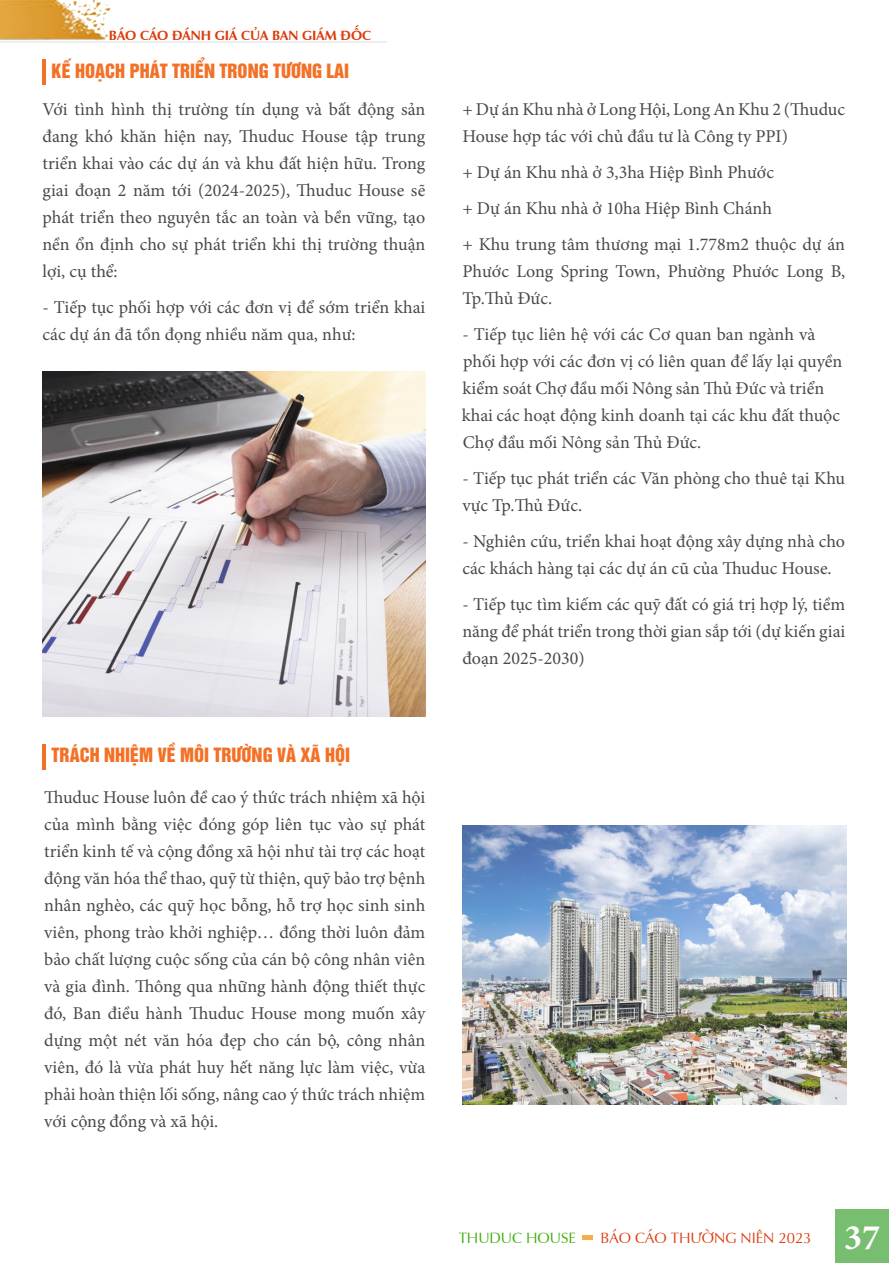
<style>
.page{position:relative;width:889px;height:1263px;background:#fff}
.page>*{position:absolute;margin:0;border:0;box-sizing:border-box;transform-origin:0 0}
.t1{font:700 36px "Minion Pro";color:#fff}
.t2{font:18px/27px "Minion Pro";color:#484948}
.t3{font:18px "UTM Helvet Ins";color:#f37127}
.t4{font:15px "UVN Nhan";color:#dc3b0f}
.t5{font:15px "UVN Nhan";color:#3aaf06}
.t6{font:700 13.5px "UVN Nhan";color:#dc390a}
</style>
<div class="page">
<img style="left:0;top:0;width:111px;height:40px">
<hr style="left:0;top:41px;width:387px;height:2px;background:#231f20">
<div style="left:835px;top:1209px;width:54px;height:54px;background:#77be70"></div>
<div style="left:582px;top:1235px;width:11px;height:5px;background:#f8ad49"></div>
<hr style="left:43px;top:60px;width:3px;height:25px;background:#f37127">
<hr style="left:43px;top:744px;width:3px;height:25px;background:#f37127">
<img style="left:43px;top:371px;width:382px;height:345px">
<img style="left:462px;top:826px;width:384px;height:278px">
<p class="t6" style="left:109px;top:25px;width:264px">BÁO CÁO ĐÁNH GIÁ CỦA BAN GIÁM ĐỐC</p>
<p class="t3" style="left:52px;top:56px;width:299px">KẾ HOẠCH PHÁT TRIỂN TRONG TƯƠNG LAI</p>
<p class="t2" style="left:43px;top:96px;width:384px;text-align:justify">Với tình hình thị trường tín dụng và bất động sản đang khó khăn hiện nay, Thuduc House tập trung triển khai vào các dự án và khu đất hiện hữu. Trong giai đoạn 2 năm tới (2024-2025), Thuduc House sẽ phát triển theo nguyên tắc an toàn và bền vững, tạo nền ổn định cho sự phát triển khi thị trường thuận lợi, cụ thể:</p>
<p class="t2" style="left:43px;top:294px;width:384px">- Tiếp tục phối hợp với các đơn vị để sớm triển khai các dự án đã tồn đọng nhiều năm qua, như:</p>
<p class="t3" style="left:52px;top:741px;width:300px">TRÁCH NHIỆM VỀ MÔI TRƯỜNG VÀ XÃ HỘI</p>
<p class="t2" style="left:44px;top:784px;width:383px;text-align:justify">Thuduc House luôn đề cao ý thức trách nhiệm xã hội của mình bằng việc đóng góp liên tục vào sự phát triển kinh tế và cộng đồng xã hội như tài trợ các hoạt động văn hóa thể thao, quỹ từ thiện, quỹ bảo trợ bệnh nhân nghèo, các quỹ học bỗng, hỗ trợ học sinh sinh viên, phong trào khởi nghiệp… đồng thời luôn đảm bảo chất lượng cuộc sống của cán bộ công nhân viên và gia đình. Thông qua những hành động thiết thực đó, Ban điều hành Thuduc House mong muốn xây dựng một nét văn hóa đẹp cho cán bộ, công nhân viên, đó là vừa phát huy hết năng lực làm việc, vừa phải hoàn thiện lối sống, nâng cao ý thức trách nhiệm với cộng đồng và xã hội.</p>
<p class="t2" style="left:462px;top:96px;width:384px">+ Dự án Khu nhà ở Long Hội, Long An Khu 2 (Thuduc<br>House hợp tác với chủ đầu tư là Công ty PPI)</p>
<p class="t2" style="left:462px;top:154px;width:384px;line-height:36px">+ Dự án Khu nhà ở 3,3ha Hiệp Bình Phước<br>+ Dự án Khu nhà ở 10ha Hiệp Bình Chánh<br>+ Khu trung tâm thương mại 1.778m2 thuộc dự án</p>
<p class="t2" style="left:462px;top:258px;width:384px">Phước Long Spring Town, Phường Phước Long B,<br>Tp.Thủ Đức.</p>
<p class="t2" style="left:462px;top:321px;width:382px">- Tiếp tục liên hệ với các Cơ quan ban ngành và phối hợp với các đơn vị có liên quan để lấy lại quyền kiểm soát Chợ đầu mối Nông sản Thủ Đức và triển khai các hoạt động kinh doanh tại các khu đất thuộc Chợ đầu mối Nông sản Thủ Đức.</p>
<p class="t2" style="left:462px;top:465px;width:384px">- Tiếp tục phát triển các Văn phòng cho thuê tại Khu vực Tp.Thủ Đức.</p>
<p class="t2" style="left:462px;top:528px;width:384px">- Nghiên cứu, triển khai hoạt động xây dựng nhà cho các khách hàng tại các dự án cũ của Thuduc House.</p>
<p class="t2" style="left:462px;top:591px;width:384px;text-align:justify">- Tiếp tục tìm kiếm các quỹ đất có giá trị hợp lý, tiềm năng để phát triển trong thời gian sắp tới (dự kiến giai đoạn 2025-2030)</p>
<p class="t5" style="left:458px;top:1226px;width:119px">THUDUC HOUSE</p>
<p class="t4" style="left:600px;top:1226px;width:212px">BÁO CÁO THƯỜNG NIÊN 2023</p>
<p class="t1" style="left:844px;top:1212px;width:37px">37</p>
</div>
